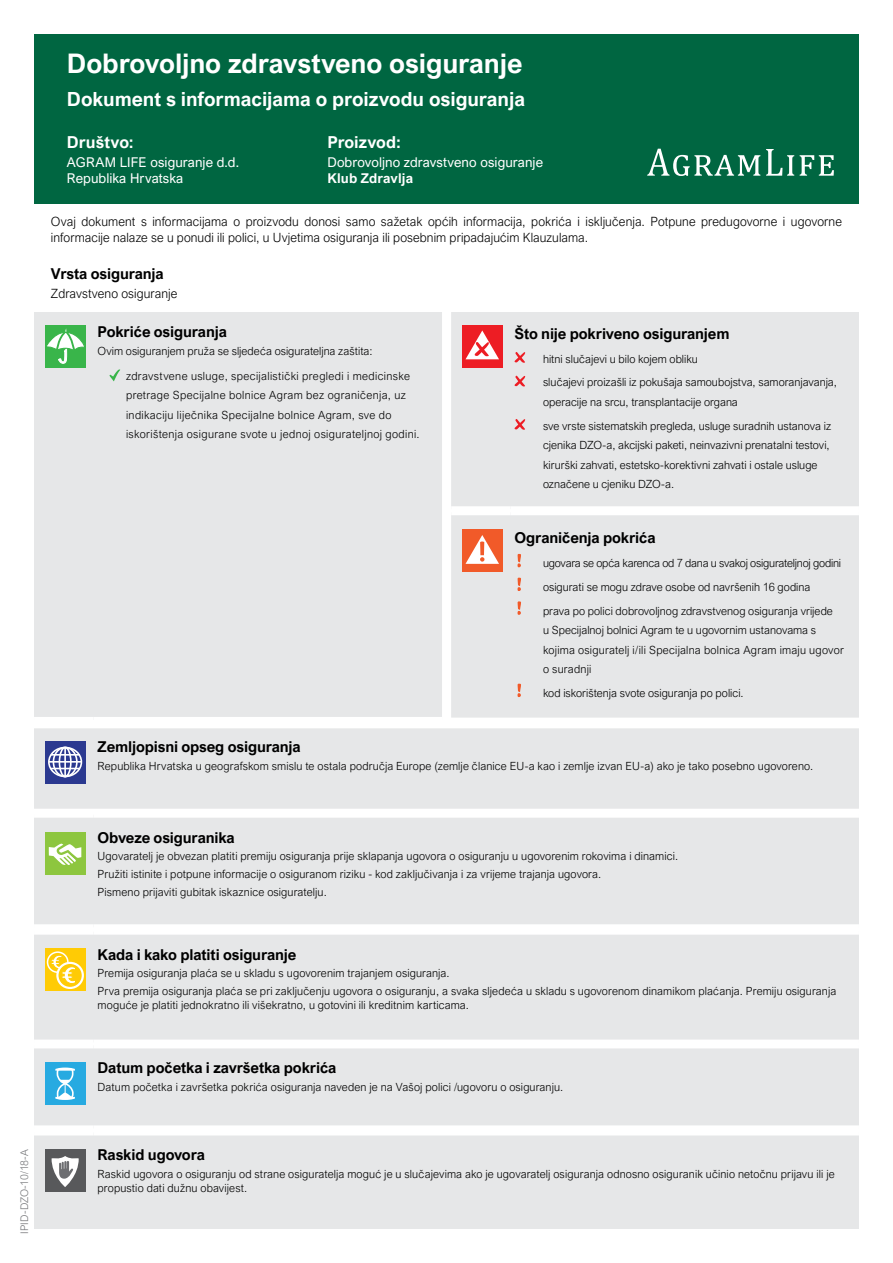
<style>
.page{position:relative;width:893px;height:1263px;background:#fff}
.page>*{position:absolute;margin:0;border:0;box-sizing:border-box;transform-origin:0 0}
.t1{font:700 27px "Arial Nova";letter-spacing:-.005em;color:#fff}
.t2{font:700 19.5px "Arial Nova";letter-spacing:-.005em;color:#fff}
.t3{font:700 16.5px "Arial Nova";letter-spacing:.005em;color:#fff}
.t4{font:700 15px "Arial Nova";letter-spacing:-.01em;color:#000}
.t5{font:13.5px/16.2px "Arial Nova";letter-spacing:.005em;color:#fff}
.t6{font:700 13.5px "Arial Nova";letter-spacing:.005em;color:#fff}
.t7{font:300 12.75px/16.2px "Arial Nova";letter-spacing:.005em;color:#000}
.t8{font:300 11.25px/23.7px "Arial Nova";letter-spacing:.01em;color:#000}
.t9{font:300 11.25px/19.5px "Arial Nova";letter-spacing:.03em;color:#000}
.t10{font:300 10.5px "Arial Nova";letter-spacing:-.015em;color:#77787b}
</style>
<div class="page">
<div style="left:34px;top:34px;width:825px;height:170px;background:#006641"></div>
<div style="left:34px;top:312px;width:408px;height:405px;background:#e6e7e8"></div>
<div style="left:45px;top:325px;width:41px;height:42px;background:#39b54a"></div>
<svg style="left:47px;top:328px;width:37px;height:36px"></svg>
<svg style="left:110px;top:369px;width:10px;height:12px"></svg>
<div style="left:451px;top:312px;width:408px;height:194px;background:#e6e7e8"></div>
<div style="left:462px;top:325px;width:41px;height:42px;background:#ed1d24"></div>
<svg style="left:465px;top:330px;width:34px;height:29px"></svg>
<svg style="left:514px;top:352px;width:11px;height:11px"></svg>
<svg style="left:514px;top:376px;width:11px;height:10px"></svg>
<svg style="left:514px;top:419px;width:11px;height:11px"></svg>
<div style="left:451px;top:515px;width:408px;height:203px;background:#e6e7e8"></div>
<div style="left:462px;top:529px;width:41px;height:43px;background:#f15a29"></div>
<svg style="left:465px;top:535px;width:34px;height:29px"></svg>
<svg style="left:517px;top:554px;width:4px;height:13px"></svg>
<svg style="left:517px;top:578px;width:4px;height:13px"></svg>
<svg style="left:517px;top:601px;width:4px;height:14px"></svg>
<svg style="left:517px;top:684px;width:4px;height:13px"></svg>
<svg style="left:647px;top:149px;width:113px;height:27px"></svg>
<svg style="left:766px;top:149px;width:28px;height:27px"></svg>
<svg style="left:800px;top:155px;width:34px;height:21px"></svg>
<div style="left:34px;top:728px;width:825px;height:81px;background:#e6e7e8"></div>
<svg style="left:45px;top:741px;width:41px;height:43px"></svg>
<div style="left:48px;top:747px;width:34px;height:30px;border:2px solid #fff;border-radius:50%"></div>
<div style="left:53px;top:747px;width:25px;height:30px;border:2px solid #fff;border-radius:50%"></div>
<div style="left:59px;top:747px;width:13px;height:30px;border:2px solid #fff;border-radius:50%"></div>
<hr style="left:64px;top:747px;width:2px;height:30px;background:#fff">
<hr style="left:51px;top:754px;width:29px;height:2px;background:#fff">
<svg style="left:51px;top:768px;width:29px;height:1px"></svg>
<hr style="left:49px;top:761px;width:32px;height:2px;background:#fff">
<div style="left:34px;top:818px;width:825px;height:106px;background:#e6e7e8"></div>
<div style="left:45px;top:832px;width:41px;height:42px;background:#8dc63f"></div>
<svg style="left:49px;top:843px;width:33px;height:22px"></svg>
<div style="left:34px;top:935px;width:825px;height:104px;background:#e6e7e8"></div>
<div style="left:45px;top:949px;width:41px;height:42px;background:#ffcb05"></div>
<div style="left:47px;top:951px;width:22px;height:22px;border:2px solid #fff;border-radius:50%"></div>
<svg style="left:57px;top:963px;width:26px;height:25px"></svg>
<div style="left:56px;top:962px;width:28px;height:27px;border:2px solid #fff;border-radius:50%"></div>
<svg style="left:51px;top:955px;width:25px;height:29px"></svg>
<div style="left:34px;top:1048px;width:825px;height:77px;background:#e6e7e8"></div>
<div style="left:45px;top:1062px;width:41px;height:43px;background:#27aae1"></div>
<svg style="left:55px;top:1067px;width:20px;height:33px"></svg>
<div style="left:34px;top:1135px;width:825px;height:94px;background:#e6e7e8"></div>
<div style="left:45px;top:1149px;width:41px;height:43px;background:#58595b"></div>
<svg style="left:52px;top:1156px;width:27px;height:31px"></svg>
<h1 class="t1" style="left:67px;top:48px;width:457px">Dobrovoljno zdravstveno osiguranje</h1>
<h2 class="t2" style="left:67px;top:87px;width:460px">Dokument s informacijama o proizvodu osiguranja</h2>
<h3 class="t3" style="left:67px;top:133px;width:68px">Društvo:</h3>
<p class="t5" style="left:67px;top:154px;width:174px">AGRAM LIFE osiguranje d.d.<br>Republika Hrvatska</p>
<h3 class="t3" style="left:327px;top:133px;width:75px">Proizvod:</h3>
<p class="t5" style="left:327px;top:154px;width:217px">Dobrovoljno zdravstveno osiguranje</p>
<p class="t6" style="left:327px;top:171px;width:87px">Klub Zdravlja</p>
<p class="t7" style="left:51px;top:213px;width:793px">Ovaj dokument s informacijama o proizvodu donosi samo sažetak općih informacija, pokrića i isključenja. Potpune predugovorne i ugovorne informacije nalaze se u ponudi ili polici, u Uvjetima osiguranja ili posebnim pripadajućim Klauzulama.</p>
<h3 class="t4" style="left:51px;top:264px;width:114px">Vrsta osiguranja</h3>
<p class="t7" style="left:51px;top:285px;width:128px">Zdravstveno osiguranje</p>
<h3 class="t4" style="left:98px;top:323px;width:131px">Pokriće osiguranja</h3>
<p class="t8" style="left:98px;top:339px;width:276px">Ovim osiguranjem pruža se sljedeća osigurateljna zaštita:</p>
<p class="t9" style="left:126px;top:366px;width:295px">zdravstvene usluge, specijalistički pregledi i medicinske pretrage Specijalne bolnice Agram bez ograničenja, uz indikaciju liječnika Specijalne bolnice Agram, sve do iskorištenja osigurane svote u jednoj osigurateljnoj godini.</p>
<h3 class="t4" style="left:514px;top:325px;width:217px">Što nije pokriveno osiguranjem</h3>
<p class="t8" style="left:543px;top:347px;width:295px">hitni slučajevi u bilo kojem obliku<br>slučajevi proizašli iz pokušaja samoubojstva, samoranjavanja,</p>
<p class="t8" style="left:543px;top:390px;width:290px">operacije na srcu, transplantacije organa<br>sve vrste sistematskih pregleda, usluge suradnih ustanova iz</p>
<p class="t8" style="left:543px;top:435px;width:288px;line-height:19.5px">cjenika DZO-a, akcijski paketi, neinvazivni prenatalni testovi, kirurški zahvati, estetsko-korektivni zahvati i ostale usluge označene u cjeniku DZO-a.</p>
<h3 class="t4" style="left:514px;top:529px;width:143px">Ograničenja pokrića</h3>
<p class="t8" style="left:543px;top:551px;width:300px">ugovara se opća karenca od 7 dana u svakoj osigurateljnoj godini osigurati se mogu zdrave osobe od navršenih 16 godina<br>prava po polici dobrovoljnog zdravstvenog osiguranja vrijede</p>
<p class="t8" style="left:543px;top:620px;width:302px;line-height:19.5px">u Specijalnoj bolnici Agram te u ugovornim ustanovama s kojima osiguratelj i/ili Specijalna bolnica Agram imaju ugovor o suradnji</p>
<p class="t8" style="left:543px;top:681px;width:202px">kod iskorištenja svote osiguranja po polici.</p>
<h3 class="t4" style="left:98px;top:738px;width:205px">Zemljopisni opseg osiguranja</h3>
<p class="t8" style="left:98px;top:754px;width:717px">Republika Hrvatska u geografskom smislu te ostala područja Europe (zemlje članice EU-a kao i zemlje izvan EU-a) ako je tako posebno ugovoreno.</p>
<p class="t10" style="left:19px;top:1233px;width:86px;rotate:-90deg">IPID-DZO-10/18-A</p>
<h3 class="t4" style="left:98px;top:828px;width:139px">Obveze osiguranika</h3>
<p class="t8" style="left:98px;top:847px;width:582px;line-height:17.7px">Ugovaratelj je obvezan platiti premiju osiguranja prije sklapanja ugovora o osiguranju u ugovorenim rokovima i dinamici.<br>Pružiti istinite i potpune informacije o osiguranom riziku - kod zaključivanja i za vrijeme trajanja ugovora.<br>Pismeno prijaviti gubitak iskaznice osiguratelju.</p>
<h3 class="t4" style="left:98px;top:945px;width:200px">Kada i kako platiti osiguranje</h3>
<p class="t8" style="left:98px;top:964px;width:740px;line-height:17.7px">Premija osiguranja plaća se u skladu s ugovorenim trajanjem osiguranja.<br>Prva premija osiguranja plaća se pri zaključenju ugovora o osiguranju, a svaka sljedeća u skladu s ugovorenom dinamikom plaćanja. Premiju osiguranja</p>
<p class="t8" style="left:98px;top:993px;width:373px">moguće je platiti jednokratno ili višekratno, u gotovini ili kreditnim karticama.</p>
<h3 class="t4" style="left:98px;top:1059px;width:240px">Datum početka i završetka pokrića</h3>
<p class="t8" style="left:98px;top:1075px;width:467px">Datum početka i završetka pokrića osiguranja naveden je na Vašoj polici /ugovoru o osiguranju.</p>
<h3 class="t4" style="left:98px;top:1146px;width:109px">Raskid ugovora</h3>
<p class="t8" style="left:98px;top:1167px;width:739px;line-height:13.5px">Raskid ugovora o osiguranju od strane osiguratelja moguć je u slučajevima ako je ugovaratelj osiguranja odnosno osiguranik učinio netočnu prijavu ili je propustio dati dužnu obavijest.</p>
</div>
